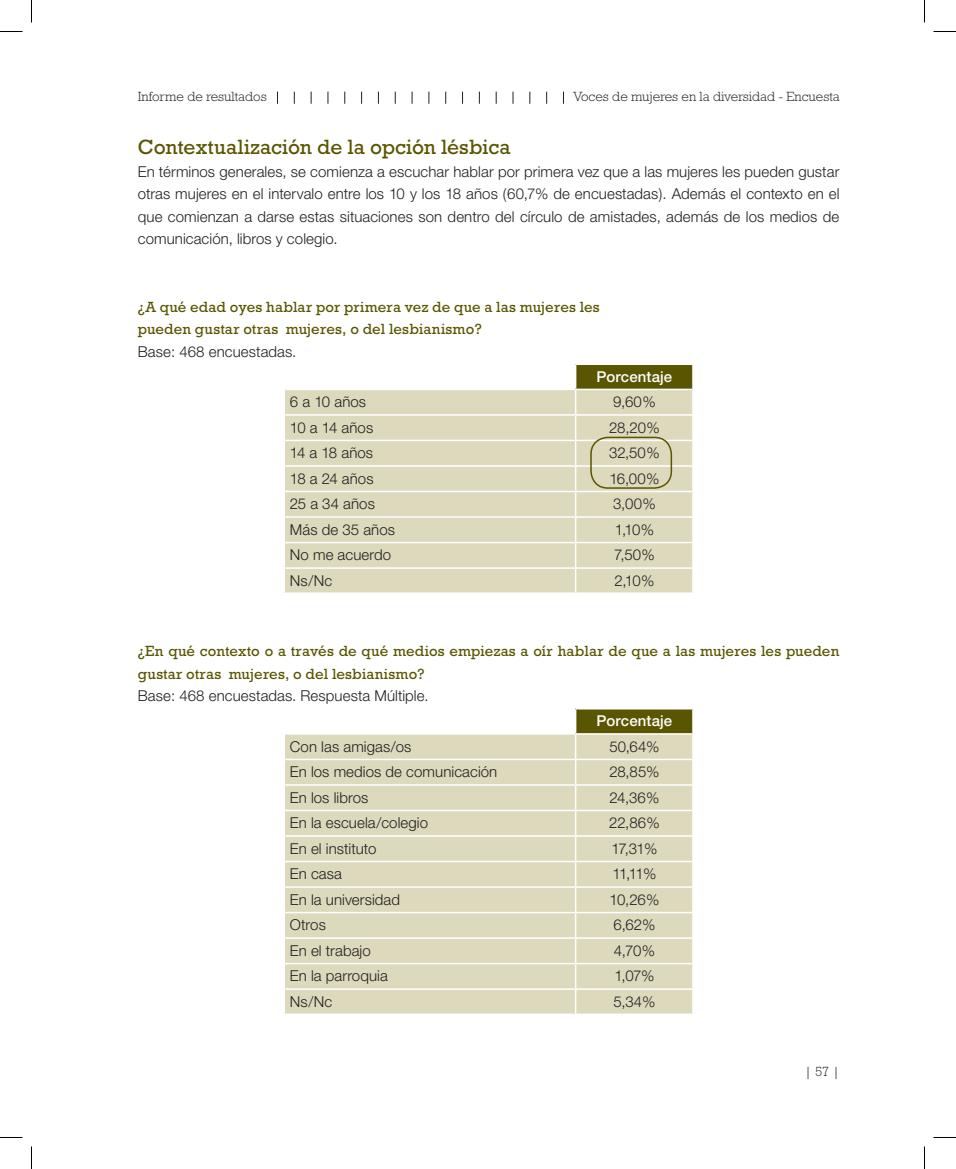
<style>
.page{position:relative;width:956px;height:1169px;background:#fff}
.page>*{position:absolute;margin:0;border:0;box-sizing:border-box;transform-origin:0 0}
.t1{font:21px "Rockwell";color:#5a5500}
.t2{font:300 15px/22.5px "Helvetica Neue";letter-spacing:.005em;color:#231f20;text-align:justify}
.t3{font:15px/22.5px "Rockwell";letter-spacing:.01em;color:#5a5500}
.t4{font:500 15px "Helvetica Neue";letter-spacing:.01em;color:#fff}
.t5{font:300 13.5px "Rockwell";color:#231f20}
</style>
<div class="page">
<svg style="left:277px;top:92px;width:1px;height:12px"></svg>
<svg style="left:294px;top:92px;width:1px;height:12px"></svg>
<svg style="left:311px;top:92px;width:1px;height:12px"></svg>
<svg style="left:328px;top:92px;width:1px;height:12px"></svg>
<svg style="left:344px;top:92px;width:1px;height:12px"></svg>
<svg style="left:361px;top:92px;width:1px;height:12px"></svg>
<svg style="left:378px;top:92px;width:1px;height:12px"></svg>
<svg style="left:395px;top:92px;width:1px;height:12px"></svg>
<svg style="left:412px;top:92px;width:1px;height:12px"></svg>
<svg style="left:428px;top:92px;width:1px;height:12px"></svg>
<svg style="left:445px;top:92px;width:1px;height:12px"></svg>
<svg style="left:462px;top:92px;width:1px;height:12px"></svg>
<svg style="left:479px;top:92px;width:1px;height:12px"></svg>
<svg style="left:496px;top:92px;width:1px;height:12px"></svg>
<svg style="left:513px;top:92px;width:1px;height:12px"></svg>
<svg style="left:529px;top:92px;width:1px;height:12px"></svg>
<svg style="left:546px;top:92px;width:1px;height:12px"></svg>
<svg style="left:563px;top:92px;width:1px;height:12px"></svg>
<div style="left:576px;top:364px;width:117px;height:25px;background:#5a5500"></div>
<div style="left:285px;top:390px;width:407px;height:202px;background:#dcd9bc"></div>
<hr style="left:576px;top:363px;width:118px;height:2px;background:#fff">
<hr style="left:692px;top:365px;width:2px;height:24px;background:#fff">
<hr style="left:285px;top:414px;width:291px;height:2px;background:#fff">
<hr style="left:576px;top:414px;width:116px;height:2px;background:#fff">
<hr style="left:285px;top:440px;width:291px;height:1px;background:#fff">
<hr style="left:576px;top:440px;width:116px;height:1px;background:#fff">
<hr style="left:285px;top:465px;width:291px;height:2px;background:#fff">
<hr style="left:576px;top:465px;width:116px;height:2px;background:#fff">
<hr style="left:285px;top:491px;width:291px;height:1px;background:#fff">
<hr style="left:576px;top:491px;width:116px;height:1px;background:#fff">
<hr style="left:285px;top:516px;width:291px;height:2px;background:#fff">
<hr style="left:576px;top:516px;width:116px;height:2px;background:#fff">
<hr style="left:285px;top:542px;width:291px;height:1px;background:#fff">
<hr style="left:576px;top:542px;width:116px;height:1px;background:#fff">
<hr style="left:285px;top:567px;width:291px;height:2px;background:#fff">
<hr style="left:576px;top:567px;width:116px;height:2px;background:#fff">
<svg style="left:575px;top:388px;width:1px;height:204px"></svg>
<div style="left:576px;top:708px;width:117px;height:26px;background:#5a5500"></div>
<div style="left:285px;top:734px;width:407px;height:279px;background:#dcd9bc"></div>
<hr style="left:576px;top:707px;width:118px;height:2px;background:#fff">
<hr style="left:692px;top:709px;width:2px;height:25px;background:#fff">
<hr style="left:576px;top:733px;width:116px;height:1px;background:#fff">
<hr style="left:285px;top:758px;width:291px;height:2px;background:#fff">
<hr style="left:576px;top:758px;width:116px;height:2px;background:#fff">
<hr style="left:285px;top:784px;width:291px;height:1px;background:#fff">
<hr style="left:576px;top:784px;width:116px;height:1px;background:#fff">
<hr style="left:285px;top:809px;width:291px;height:2px;background:#fff">
<hr style="left:576px;top:809px;width:116px;height:2px;background:#fff">
<hr style="left:285px;top:835px;width:291px;height:1px;background:#fff">
<hr style="left:576px;top:835px;width:116px;height:1px;background:#fff">
<hr style="left:285px;top:860px;width:291px;height:2px;background:#fff">
<hr style="left:576px;top:860px;width:116px;height:2px;background:#fff">
<hr style="left:285px;top:886px;width:291px;height:1px;background:#fff">
<hr style="left:576px;top:886px;width:116px;height:1px;background:#fff">
<hr style="left:285px;top:911px;width:291px;height:2px;background:#fff">
<hr style="left:576px;top:911px;width:116px;height:2px;background:#fff">
<hr style="left:285px;top:937px;width:291px;height:1px;background:#fff">
<hr style="left:576px;top:937px;width:116px;height:1px;background:#fff">
<hr style="left:285px;top:962px;width:291px;height:2px;background:#fff">
<hr style="left:576px;top:962px;width:116px;height:2px;background:#fff">
<hr style="left:285px;top:988px;width:291px;height:1px;background:#fff">
<hr style="left:576px;top:988px;width:116px;height:1px;background:#fff">
<svg style="left:575px;top:709px;width:1px;height:304px"></svg>
<div style="left:590px;top:437px;width:82px;height:52px;border:2px solid #5a5500;border-radius:17px"></div>
<svg style="left:0;top:31px;width:22px;height:1px"></svg>
<svg style="left:933px;top:31px;width:23px;height:1px"></svg>
<svg style="left:0;top:1137px;width:22px;height:1px"></svg>
<svg style="left:933px;top:1137px;width:23px;height:1px"></svg>
<svg style="left:31px;top:0;width:1px;height:23px"></svg>
<svg style="left:31px;top:1146px;width:1px;height:23px"></svg>
<svg style="left:924px;top:0;width:1px;height:23px"></svg>
<svg style="left:924px;top:1146px;width:1px;height:23px"></svg>
<p class="t5" style="left:138px;top:88px;width:130px">Informe de resultados</p>
<p class="t5" style="left:573px;top:88px;width:268px">Voces de mujeres en la diversidad - Encuesta</p>
<h1 class="t1" style="left:138px;top:135px;width:374px">Contextualización de la opción lésbica</h1>
<p class="t2" style="left:138px;top:160px;width:703px">En términos generales, se comienza a escuchar hablar por primera vez que a las mujeres les pueden gustar otras mujeres en el intervalo entre los 10 y los 18 años (60,7% de encuestadas). Además el contexto en el que comienzan a darse estas situaciones son dentro del círculo de amistades, además de los medios de comunicación, libros y colegio.</p>
<p class="t3" style="left:138px;top:295px;width:463px">¿A qué edad oyes hablar por primera vez de que a las mujeres les pueden gustar otras mujeres, o del lesbianismo?</p>
<p class="t2" style="left:138px;top:340px;width:160px">Base: 468 encuestadas.</p>
<p class="t4" style="left:597px;top:367px;width:77px">Porcentaje</p>
<p class="t2" style="left:290px;top:390px;width:78px">6 a 10 años</p>
<p class="t2" style="left:613px;top:390px;width:44px">9,60%</p>
<p class="t2" style="left:290px;top:416px;width:85px">10 a 14 años</p>
<p class="t2" style="left:609px;top:416px;width:52px">28,20%</p>
<p class="t2" style="left:290px;top:441px;width:85px">14 a 18 años</p>
<p class="t2" style="left:609px;top:441px;width:52px">32,50%</p>
<p class="t2" style="left:290px;top:467px;width:85px">18 a 24 años</p>
<p class="t2" style="left:609px;top:467px;width:52px">16,00%</p>
<p class="t2" style="left:290px;top:492px;width:87px">25 a 34 años</p>
<p class="t2" style="left:613px;top:492px;width:44px">3,00%</p>
<p class="t2" style="left:290px;top:518px;width:107px">Más de 35 años</p>
<p class="t2" style="left:615px;top:518px;width:41px">1,10%</p>
<p class="t2" style="left:290px;top:543px;width:103px">No me acuerdo</p>
<p class="t2" style="left:614px;top:543px;width:42px">7,50%</p>
<p class="t2" style="left:290px;top:569px;width:44px">Ns/Nc</p>
<p class="t2" style="left:614px;top:569px;width:41px">2,10%</p>
<p class="t3" style="left:138px;top:640px;width:703px">¿En qué contexto o a través de qué medios empiezas a oír hablar de que a las mujeres les pueden gustar otras mujeres, o del lesbianismo?</p>
<p class="t2" style="left:138px;top:684px;width:292px">Base: 468 encuestadas. Respuesta Múltiple.</p>
<p class="t4" style="left:597px;top:712px;width:77px">Porcentaje</p>
<p class="t2" style="left:290px;top:735px;width:123px">Con las amigas/os</p>
<p class="t2" style="left:609px;top:735px;width:52px">50,64%</p>
<p class="t2" style="left:290px;top:760px;width:209px">En los medios de comunicación</p>
<p class="t2" style="left:609px;top:760px;width:52px">28,85%</p>
<p class="t2" style="left:290px;top:786px;width:80px">En los libros</p>
<p class="t2" style="left:609px;top:786px;width:51px">24,36%</p>
<p class="t2" style="left:290px;top:811px;width:140px">En la escuela/colegio</p>
<p class="t2" style="left:609px;top:811px;width:52px">22,86%</p>
<p class="t2" style="left:290px;top:837px;width:88px">En el instituto</p>
<p class="t2" style="left:611px;top:837px;width:48px">17,31%</p>
<p class="t2" style="left:290px;top:862px;width:54px">En casa</p>
<p class="t2" style="left:612px;top:862px;width:46px">11,11%</p>
<p class="t2" style="left:290px;top:888px;width:112px">En la universidad</p>
<p class="t2" style="left:610px;top:888px;width:51px">10,26%</p>
<p class="t2" style="left:290px;top:913px;width:38px">Otros</p>
<p class="t2" style="left:613px;top:913px;width:43px">6,62%</p>
<p class="t2" style="left:290px;top:939px;width:82px">En el trabajo</p>
<p class="t2" style="left:614px;top:939px;width:43px">4,70%</p>
<p class="t2" style="left:290px;top:964px;width:100px">En la parroquia</p>
<p class="t2" style="left:614px;top:964px;width:42px">1,07%</p>
<p class="t2" style="left:290px;top:990px;width:44px">Ns/Nc</p>
<p class="t2" style="left:613px;top:990px;width:44px">5,34%</p>
<p class="t5" style="left:805px;top:1063px;width:36px">| 57 |</p>
</div>
